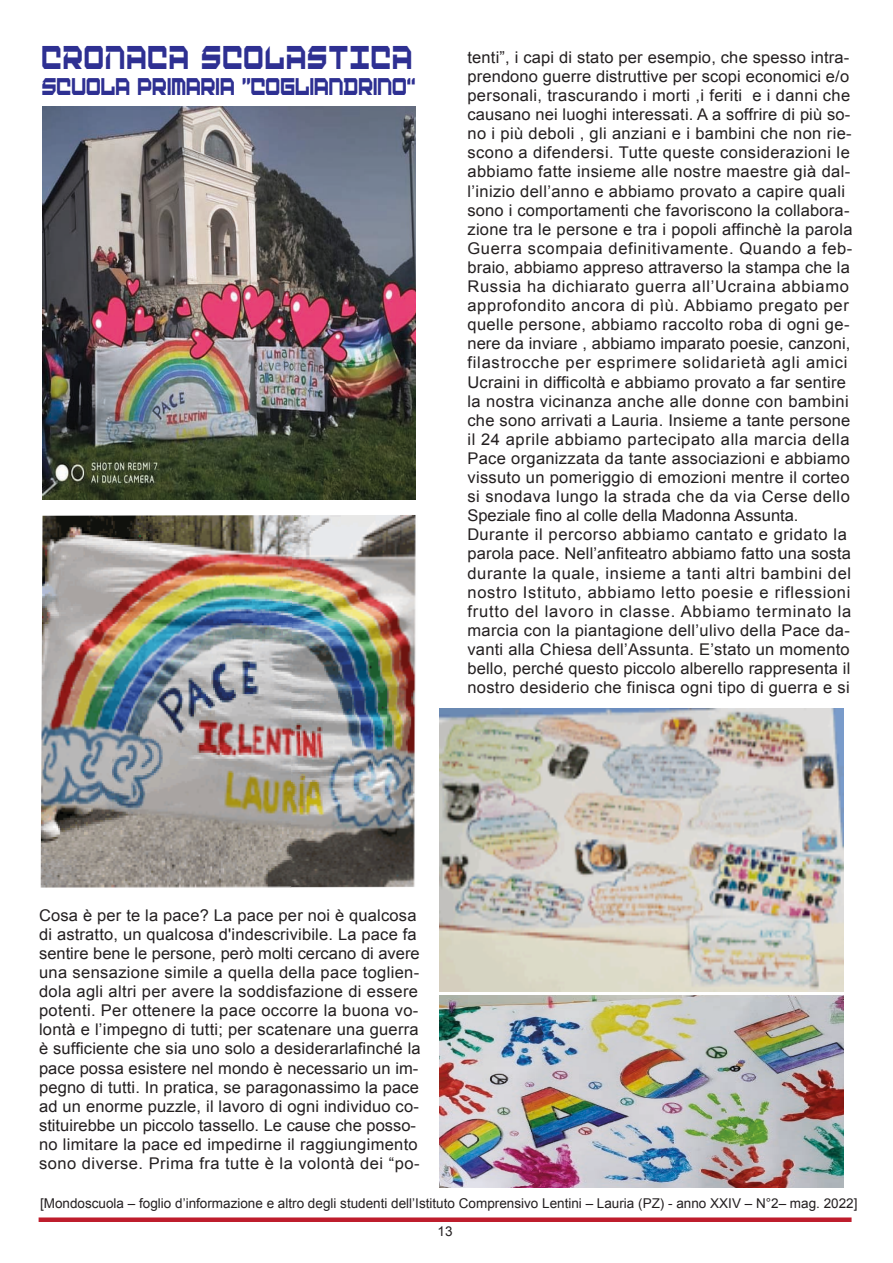
<style>
.page{position:relative;width:893px;height:1263px;background:#fff}
.page>*{position:absolute;margin:0;border:0;box-sizing:border-box;transform-origin:0 0}
.t1{font:23.1px "Digital Desolation";letter-spacing:.07em;color:#2e3092;scale:.7 1}
.t2{font:16.95px "Digital Desolation";color:#2e3092;scale:.7 1}
.t3{font:16.2px/19px "Arial";letter-spacing:.02em;color:#231f20}
.t4{font:13.5px "Arial";color:#231f20}
</style>
<div class="page">
<div style="left:39px;top:1217px;width:813px;height:5px;background:#be1d2c"></div>
<img style="left:43px;top:106px;width:373px;height:393px">
<img style="left:41px;top:515px;width:250px;height:319px">
<img style="left:291px;top:515px;width:125px;height:372px">
<img style="left:41px;top:834px;width:250px;height:54px">
<img style="left:439px;top:708px;width:405px;height:283px">
<img style="left:440px;top:995px;width:404px;height:192px">
<h1 class="t1" style="left:43px;top:43px;width:531px">CRONACA SCOLASTICA</h1>
<p class="t2" style="left:43px;top:76px;width:536px">SCUOLA PRIMARIA ”COGLIANDRINO“</p>
<p class="t3" style="left:467px;top:48px;width:387px">tenti”, i capi di stato per esempio, che spesso intra&shy;prendono guerre distruttive per scopi economici e/o personali, trascurando i morti ,i feriti e i danni che causano nei luoghi interessati. A a soffrire di più so&shy;no i più deboli , gli anziani e i bambini che non rie&shy;scono a difendersi. Tutte queste considerazioni le abbiamo fatte insieme alle nostre maestre già dal&shy;l’inizio dell’anno e abbiamo provato a capire quali sono i comportamenti che favoriscono la collabora&shy;zione tra le persone e tra i popoli affinchè la parola Guerra scompaia definitivamente. Quando a feb&shy;braio, abbiamo appreso attraverso la stampa che la Russia ha dichiarato guerra all’Ucraina abbiamo approfondito ancora di pìù. Abbiamo pregato per quelle persone, abbiamo raccolto roba di ogni ge&shy;nere da inviare , abbiamo imparato poesie, canzoni, filastrocche per esprimere solidarietà agli amici Ucraini in difficoltà e abbiamo provato a far sentire la nostra vicinanza anche alle donne con bambini che sono arrivati a Lauria. Insieme a tante persone il 24 aprile abbiamo partecipato alla marcia della Pace organizzata da tante associazioni e abbiamo vissuto un pomeriggio di emozioni mentre il corteo si snodava lungo la strada che da via Cerse dello Speziale fino al colle della Madonna Assunta.<br>Durante il percorso abbiamo cantato e gridato la parola pace. Nell’anfiteatro abbiamo fatto una sosta durante la quale, insieme a tanti altri bambini del nostro Istituto, abbiamo letto poesie e riflessioni frutto del lavoro in classe. Abbiamo terminato la marcia con la piantagione dell’ulivo della Pace da&shy;vanti alla Chiesa dell’Assunta. E’stato un momento bello, perché questo piccolo alberello rappresenta il nostro desiderio che finisca ogni tipo di guerra e si</p>
<p class="t3" style="left:39px;top:906px;width:383px">Cosa è per te la pace? La pace per noi è qualcosa di astratto, un qualcosa d'indescrivibile. La pace fa sentire bene le persone, però molti cercano di avere una sensazione simile a quella della pace toglien&shy;dola agli altri per avere la soddisfazione di essere potenti. Per ottenere la pace occorre la buona vo&shy;lontà e l’impegno di tutti; per scatenare una guerra è sufficiente che sia uno solo a desiderarlafinché la pace possa esistere nel mondo è necessario un im&shy;pegno di tutti. In pratica, se paragonassimo la pace ad un enorme puzzle, il lavoro di ogni individuo co&shy;stituirebbe un piccolo tassello. Le cause che posso&shy;no limitare la pace ed impedirne il raggiungimento sono diverse. Prima fra tutte è la volontà dei “po-</p>
<p class="t4" style="left:40px;top:1194px;width:819px">[Mondoscuola – foglio d’informazione e altro degli studenti dell’Istituto Comprensivo Lentini – Lauria (PZ) - anno XXIV – N°2– mag. 2022]</p>
<p class="t4" style="left:438px;top:1222px;width:17px">13</p>
</div>
